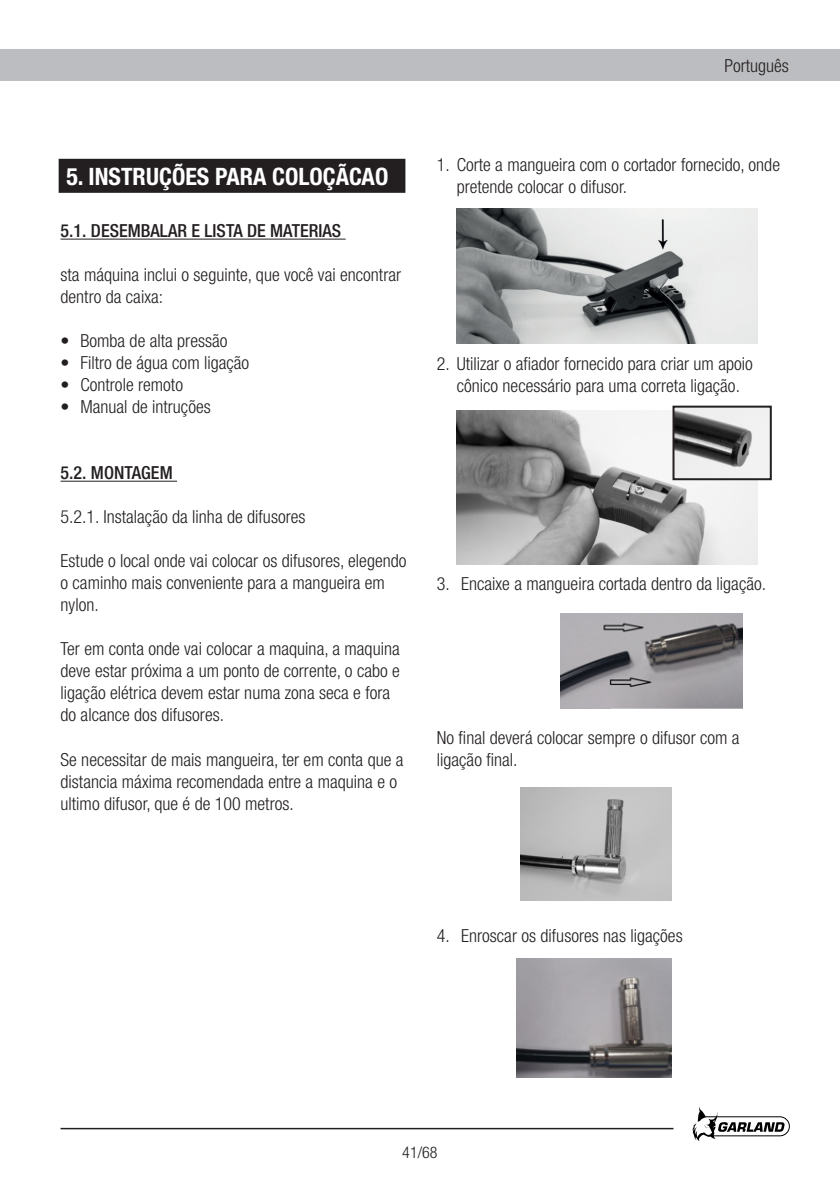
<style>
.page{position:relative;width:840px;height:1191px;background:#fff}
.page>*{position:absolute;margin:0;border:0;box-sizing:border-box;transform-origin:0 0}
.t1{font:700 condensed 24px "Helvetica Neue";color:#fff}
.t2{font:300 condensed 18px/22px "Helvetica Neue";color:#231f20}
.t3{font:500 condensed 18px "Helvetica Neue";color:#231f20}
.t4{font:300 condensed 16px "Helvetica Neue";color:#231f20}
</style>
<div class="page">
<div style="left:0;top:50px;width:839px;height:31px;background:#bcbdc0"></div>
<svg style="left:692px;top:1107px;width:97px;height:34px"></svg>
<hr style="left:60px;top:1127px;width:613px;height:2px;background:#231f20">
<hr style="left:60px;top:239px;width:285px;height:1px;background:#231f20">
<hr style="left:60px;top:481px;width:117px;height:1px;background:#231f20">
<div style="left:60px;top:160px;width:344px;height:32px;background:#231f20"></div>
<div style="left:59px;top:159px;width:346px;height:34px;border:2px solid #231f20"></div>
<img style="left:560px;top:613px;width:182px;height:96px">
<img style="left:516px;top:958px;width:154px;height:119px">
<img style="left:456px;top:208px;width:300px;height:135px">
<img style="left:456px;top:411px;width:300px;height:154px">
<img style="left:675px;top:408px;width:93px;height:69px">
<div style="left:672px;top:405px;width:99px;height:75px;border:2px solid #231f20"></div>
<img style="left:520px;top:787px;width:150px;height:113px">
<p class="t2" style="left:724px;top:55px;width:66px">Português</p>
<p class="t1" style="left:66px;top:162px;width:323px">5. INSTRUÇÕES PARA COLOÇÃCAO</p>
<p class="t3" style="left:60px;top:220px;width:282px">5.1. DESEMBALAR E LISTA DE MATERIAS</p>
<p class="t2" style="left:60px;top:264px;width:342px">sta máquina inclui o seguinte, que você vai encontrar dentro da caixa:</p>
<p class="t2" style="left:60px;top:330px;width:168px">• Bomba de alta pressão</p>
<p class="t2" style="left:60px;top:352px;width:190px">• Filtro de água com ligação</p>
<p class="t2" style="left:60px;top:374px;width:124px">• Controle remoto</p>
<p class="t2" style="left:60px;top:396px;width:152px">• Manual de intruções</p>
<p class="t3" style="left:60px;top:462px;width:114px">5.2. MONTAGEM</p>
<p class="t2" style="left:60px;top:506px;width:246px">5.2.1. Instalação da linha de difusores</p>
<p class="t2" style="left:60px;top:550px;width:347px">Estude o local onde vai colocar os difusores, elegendo o caminho mais conveniente para a mangueira em nylon.</p>
<p class="t2" style="left:60px;top:638px;width:341px">Ter em conta onde vai colocar a maquina, a maquina deve estar próxima a um ponto de corrente, o cabo e ligação elétrica devem estar numa zona seca e fora do alcance dos difusores.</p>
<p class="t2" style="left:60px;top:748px;width:344px">Se necessitar de mais mangueira, ter em conta que a distancia máxima recomendada entre a maquina e o ultimo difusor, que é de 100 metros.</p>
<p class="t2" style="left:456px;top:154px;width:324px;text-indent:-20px">1. Corte a mangueira com o cortador fornecido, onde pretende colocar o difusor.</p>
<p class="t2" style="left:436px;top:352px;width:317px;text-align:center">2. Utilizar o afiador fornecido para criar um apoio cônico necessário para uma correta ligação.</p>
<p class="t2" style="left:436px;top:572px;width:330px">3. Encaixe a mangueira cortada dentro da ligação.</p>
<p class="t2" style="left:436px;top:726px;width:304px">No final deverá colocar sempre o difusor com a ligação final.</p>
<p class="t2" style="left:436px;top:924px;width:247px">4. Enroscar os difusores nas ligações</p>
<p class="t4" style="left:402px;top:1143px;width:37px">41/68</p>
</div>
